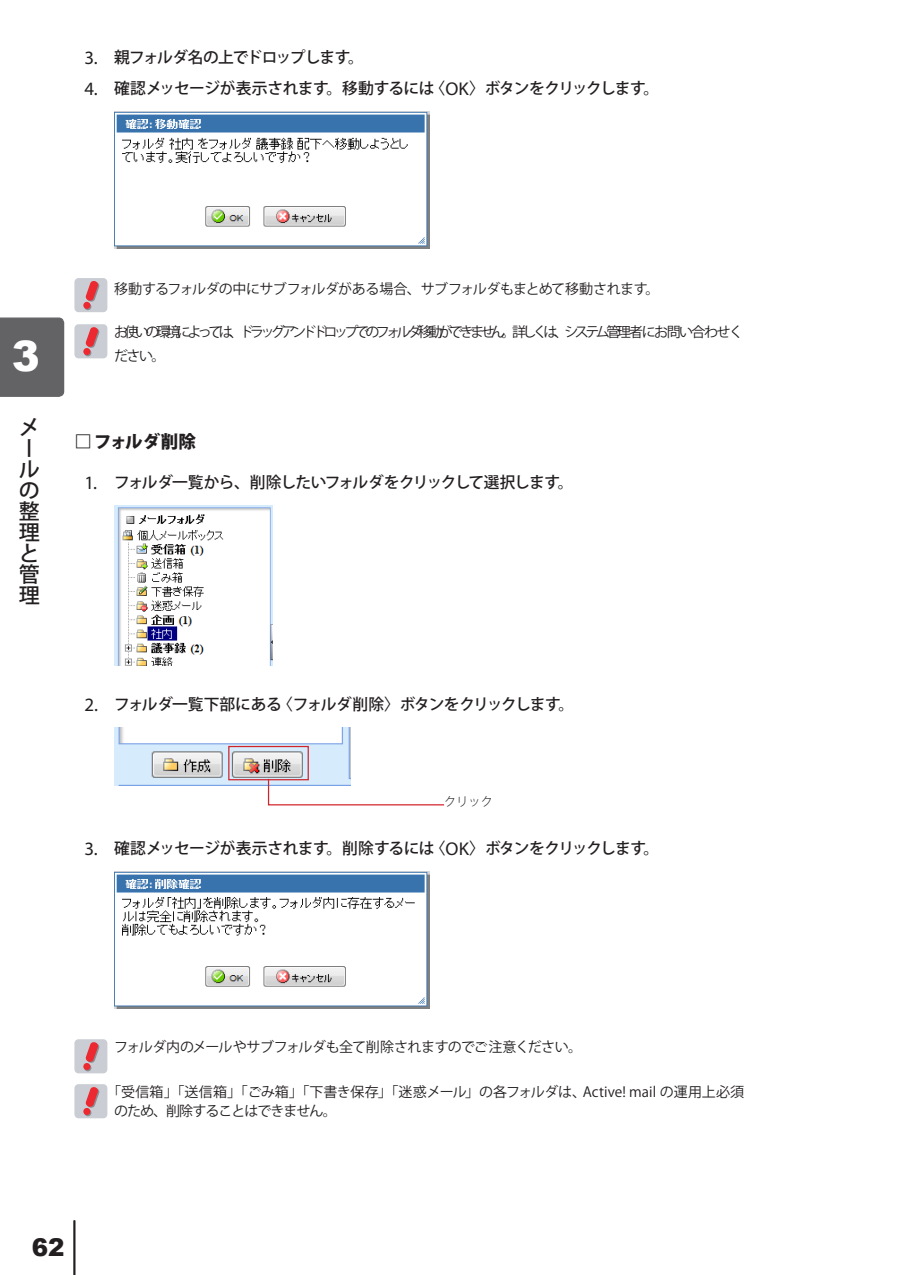
<style>
.page{position:relative;width:903px;height:1275px;background:#fff}
.page>*{position:absolute;margin:0;border:0;box-sizing:border-box;transform-origin:0 0}
.t1{font:900 42px "Arial";color:#fff}
.t2{font:900 24.5px "Arial";color:#231f20}
.t3{font:500 21px/21px "Koz Go Pro";color:#231f20}
.t4{font:800 17.5px "Koz Go Pro";letter-spacing:-.005em;color:#231f20}
.数字付き本文{font:500 15.75px "Koz Go Pro";letter-spacing:-.045em;color:#231f20}
.注意書き{font:14px/24.2px "Koz Go Pro";letter-spacing:-.25em;color:#231f20}
.注意書き-2{font:14px "Koz Go Pro";color:#231f20}
.注意書き-3{font:14px "Koz Go Pro";letter-spacing:-.03em;color:#231f20}
.注意書き-4{font:14px "Koz Go Pro";letter-spacing:-.035em;color:#231f20}
.注意書き-5{font:14px "Koz Go Pro";letter-spacing:-.07em;color:#231f20}
.t5{font:300 12.25px "Koz Go Pro";color:#231f20}
.s1{font-family:"Myriad Pro";font-weight:400;font-size:18.9px}
.s2{font-family:"Myriad Pro";font-weight:400;font-size:18.55px}
</style>
<div class="page">
<div style="left:0;top:317px;width:64px;height:80px;background:#636366"></div>
<hr style="left:74px;top:1220px;width:1px;height:55px;background:#231f20">
<img style="left:114px;top:111px;width:315px;height:138px">
<div style="left:74px;top:278px;width:33px;height:34px;background:#caced4;border-radius:4px"></div>
<div style="left:83px;top:302px;width:7px;height:7px;background:#ec2931;border-radius:50%"></div>
<svg style="left:85px;top:281px;width:15px;height:21px"></svg>
<div style="left:74px;top:324px;width:33px;height:34px;background:#caced4;border-radius:4px"></div>
<div style="left:83px;top:348px;width:7px;height:7px;background:#ec2931;border-radius:50%"></div>
<svg style="left:85px;top:327px;width:15px;height:21px"></svg>
<img style="left:114px;top:505px;width:159px;height:161px">
<img style="left:114px;top:727px;width:237px;height:58px">
<div style="left:228px;top:746px;width:81px;height:34px;border:1px solid #d1232a"></div>
<svg style="left:267px;top:778px;width:177px;height:28px"></svg>
<img style="left:114px;top:871px;width:315px;height:138px">
<div style="left:74px;top:1039px;width:33px;height:34px;background:#caced4;border-radius:4px"></div>
<div style="left:83px;top:1063px;width:7px;height:7px;background:#ec2931;border-radius:50%"></div>
<svg style="left:85px;top:1042px;width:15px;height:21px"></svg>
<div style="left:74px;top:1084px;width:33px;height:34px;background:#caced4;border-radius:4px"></div>
<div style="left:83px;top:1108px;width:7px;height:7px;background:#ec2931;border-radius:50%"></div>
<svg style="left:85px;top:1087px;width:15px;height:21px"></svg>
<p class="数字付き本文" style="left:84px;top:48px;width:281px"><span class="s1">3</span><span class="s2">.</span> 親フォルダ名の上でドロップします。</p>
<p class="数字付き本文" style="left:84px;top:79px;width:576px"><span class="s1">4</span><span class="s2">.</span> 確認メッセージが表示されます。移動するには〈<span class="s2">OK</span>〉ボタンをクリックします。</p>
<h1 class="t1" style="left:12px;top:325px;width:30px">3</h1>
<h3 class="t3" style="left:19px;top:418px;width:22px">メールの整理と管理</h3>
<p class="注意書き-3" style="left:114px;top:280px;width:547px">移動するフォルダの中にサブフォルダがある場合、サブフォルダもまとめて移動されます。</p>
<p class="注意書き" style="left:114px;top:320px;width:630px">お使いの環境によっては、ドラッグアンドドロップでのフォルダ移動ができません。詳しくは、システム管理者にお問い合わせください。</p>
<p class="t4" style="left:74px;top:430px;width:123px">□フォルダ削除</p>
<p class="数字付き本文" style="left:84px;top:472px;width:491px"><span class="s1">1</span><span class="s2">.</span> フォルダ一覧から、削除したいフォルダをクリックして選択します。</p>
<p class="数字付き本文" style="left:84px;top:694px;width:491px"><span class="s1">2</span><span class="s2">.</span> フォルダ一覧下部にある〈フォルダ削除〉ボタンをクリックします。</p>
<p class="t5" style="left:444px;top:793px;width:50px">クリック</p>
<p class="数字付き本文" style="left:84px;top:838px;width:576px"><span class="s1">3</span><span class="s2">.</span> 確認メッセージが表示されます。削除するには〈<span class="s2">OK</span>〉ボタンをクリックします。</p>
<h2 class="t2" style="left:32px;top:1230px;width:34px">62</h2>
<p class="注意書き-4" style="left:114px;top:1038px;width:470px">フォルダ内のメールやサブフォルダも全て削除されますのでご注意ください。</p>
<p class="注意書き-2" style="left:107px;top:1083px;width:638px">「受信箱」「送信箱」「ごみ箱」「下書き保存」「迷惑メール」の各フォルダは、Active! mail の運用上必須</p>
<p class="注意書き-5" style="left:114px;top:1101px;width:224px">のため、削除することはできません。</p>
</div>
